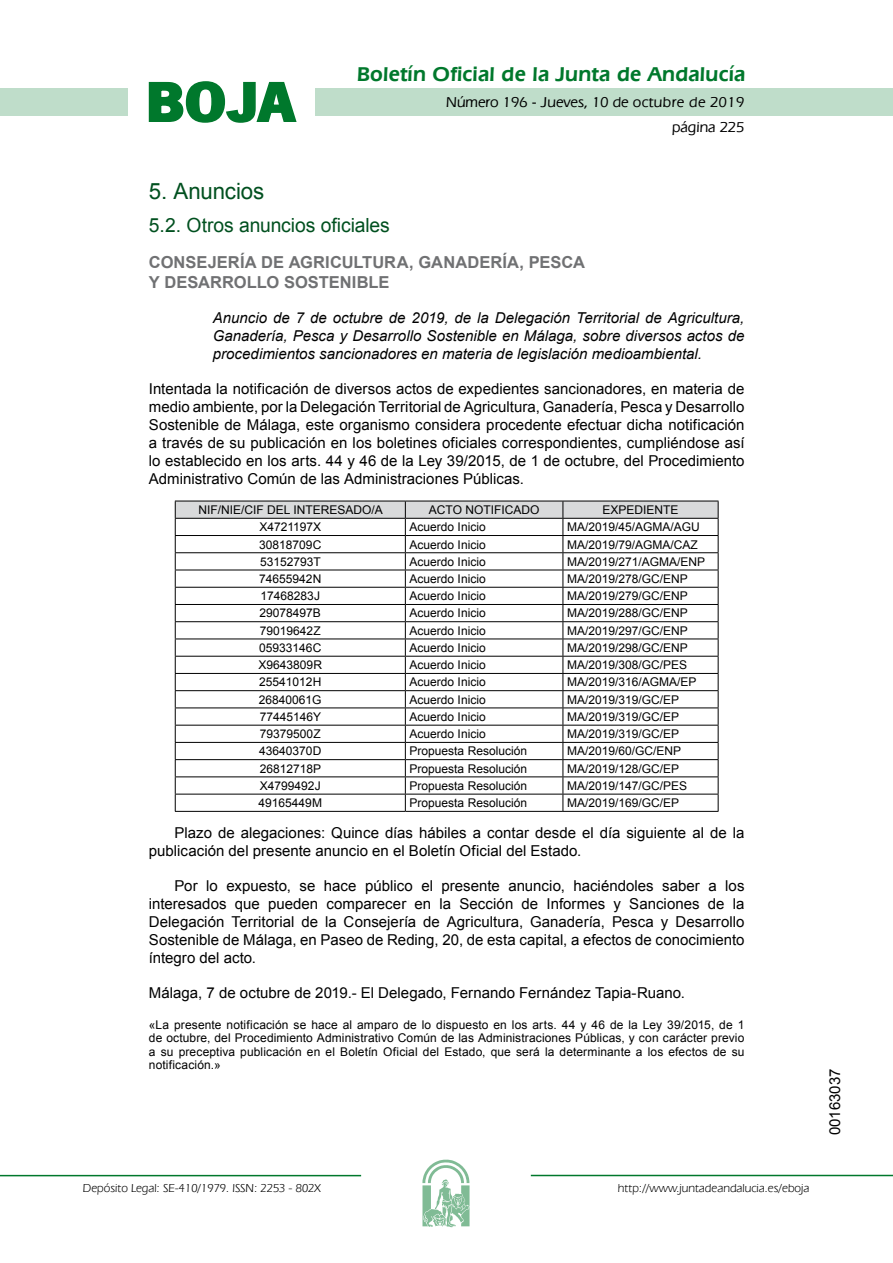
<style>
.page{position:relative;width:893px;height:1263px;background:#fff}
.page>*{position:absolute;margin:0;border:0;box-sizing:border-box;transform-origin:0 0}
.t1{font:700 57.75px "News Got T";color:#00782c;scale:1.14 1}
.t2{font:22.5px "Arial";letter-spacing:-.005em;color:#00501f}
.t3{font:600 21px "Eras IT Cby BT";letter-spacing:.01em;color:#00782c}
.t4{font:19.5px "Arial";letter-spacing:-.005em;color:#00501f}
.t5{font:700 16.5px/19.5px "Arial";letter-spacing:.005em;color:#707173}
.t6{font:15px/18px "Arial";color:#000;text-align:justify}
.t7{font:italic 15px/18px "Arial";color:#000;text-align:justify}
.t8{font:500 15px/24.5px "Eras IT Cby BT";color:#000;text-align:right}
.t9{font:12px/13.5px "Arial";color:#000;text-align:justify}
.t10{font:12px "Eras IT Cby BT";color:#000}
</style>
<div class="page">
<div style="left:315px;top:88px;width:577px;height:28px;background:#bfddca"></div>
<div style="left:0;top:88px;width:128px;height:28px;background:#bfddca"></div>
<hr style="left:0;top:1175px;width:361px;height:1px;background:#00782c">
<svg style="left:422px;top:1159px;width:47px;height:68px"></svg>
<hr style="left:531px;top:1175px;width:361px;height:1px;background:#00782c">
<svg style="left:148px;top:81px;width:149px;height:42px"></svg>
<svg style="left:175px;top:501px;width:543px;height:310px"></svg>
<hr style="left:175px;top:811px;width:230px;height:1px;background:#000">
<hr style="left:405px;top:811px;width:158px;height:1px;background:#000">
<hr style="left:563px;top:811px;width:155px;height:1px;background:#000">
<h1 class="t1" style="left:145px;top:68px;width:133px">BOJA</h1>
<h3 class="t3" style="left:357px;top:62px;width:390px">Boletín Oficial de la Junta de Andalucía</h3>
<p class="t8" style="left:446px;top:90px;width:300px">Número 196 - Jueves, 10 de octubre de 2019 página 225</p>
<h2 class="t2" style="left:149px;top:177px;width:117px">5. Anuncios</h2>
<h3 class="t4" style="left:149px;top:212px;width:242px">5.2. Otros anuncios oficiales</h3>
<h3 class="t5" style="left:149px;top:253px;width:437px">CONSEJERÍA DE AGRICULTURA, GANADERÍA, PESCA<br>Y DESARROLLO SOSTENIBLE</h3>
<p class="t7" style="left:213px;top:309px;width:533px">Anuncio de 7 de octubre de 2019, de la Delegación Territorial de Agricultura, Ganadería, Pesca y Desarrollo Sostenible en Málaga, sobre diversos actos de procedimientos sancionadores en materia de legislación medioambiental.</p>
<p class="t6" style="left:149px;top:380px;width:597px">Intentada la notificación de diversos actos de expedientes sancionadores, en materia de medio ambiente, por la Delegación Territorial de Agricultura, Ganadería, Pesca y Desarrollo Sostenible de Málaga, este organismo considera procedente efectuar dicha notificación a través de su publicación en los boletines oficiales correspondientes, cumpliéndose así lo establecido en los arts. 44 y 46 de la Ley 39/2015, de 1 de octubre, del Procedimiento Administrativo Común de las Administraciones Públicas.</p>
<p class="t9" style="left:198px;top:503px;width:186px">NIF/NIE/CIF DEL INTERESADO/A</p>
<p class="t9" style="left:429px;top:503px;width:112px">ACTO NOTIFICADO</p>
<p class="t9" style="left:602px;top:503px;width:78px">EXPEDIENTE</p>
<p class="t9" style="left:259px;top:520px;width:63px">X4721197X</p>
<p class="t9" style="left:409px;top:520px;width:78px">Acuerdo Inicio</p>
<p class="t9" style="left:567px;top:520px;width:134px">MA/2019/45/AGMA/AGU</p>
<p class="t9" style="left:259px;top:538px;width:64px">30818709C</p>
<p class="t9" style="left:409px;top:538px;width:78px">Acuerdo Inicio</p>
<p class="t9" style="left:567px;top:538px;width:132px">MA/2019/79/AGMA/CAZ</p>
<p class="t9" style="left:260px;top:555px;width:62px">53152793T</p>
<p class="t9" style="left:409px;top:555px;width:78px">Acuerdo Inicio</p>
<p class="t9" style="left:567px;top:555px;width:140px">MA/2019/271/AGMA/ENP</p>
<p class="t9" style="left:259px;top:572px;width:64px">74655942N</p>
<p class="t9" style="left:409px;top:572px;width:78px">Acuerdo Inicio</p>
<p class="t9" style="left:567px;top:572px;width:122px">MA/2019/278/GC/ENP</p>
<p class="t9" style="left:260px;top:589px;width:61px">17468283J</p>
<p class="t9" style="left:409px;top:589px;width:78px">Acuerdo Inicio</p>
<p class="t9" style="left:567px;top:589px;width:122px">MA/2019/279/GC/ENP</p>
<p class="t9" style="left:259px;top:607px;width:63px">29078497B</p>
<p class="t9" style="left:409px;top:607px;width:78px">Acuerdo Inicio</p>
<p class="t9" style="left:567px;top:607px;width:122px">MA/2019/288/GC/ENP</p>
<p class="t9" style="left:260px;top:624px;width:62px">79019642Z</p>
<p class="t9" style="left:409px;top:624px;width:78px">Acuerdo Inicio</p>
<p class="t9" style="left:567px;top:624px;width:122px">MA/2019/297/GC/ENP</p>
<p class="t9" style="left:259px;top:641px;width:64px">05933146C</p>
<p class="t9" style="left:409px;top:641px;width:78px">Acuerdo Inicio</p>
<p class="t9" style="left:567px;top:641px;width:122px">MA/2019/298/GC/ENP</p>
<p class="t9" style="left:258px;top:658px;width:65px">X9643809R</p>
<p class="t9" style="left:409px;top:658px;width:78px">Acuerdo Inicio</p>
<p class="t9" style="left:567px;top:658px;width:122px">MA/2019/308/GC/PES</p>
<p class="t9" style="left:259px;top:676px;width:64px">25541012H</p>
<p class="t9" style="left:409px;top:676px;width:78px">Acuerdo Inicio</p>
<p class="t9" style="left:567px;top:676px;width:131px">MA/2019/316/AGMA/EP</p>
<p class="t9" style="left:259px;top:693px;width:64px">26840061G</p>
<p class="t9" style="left:409px;top:693px;width:78px">Acuerdo Inicio</p>
<p class="t9" style="left:567px;top:693px;width:114px">MA/2019/319/GC/EP</p>
<p class="t9" style="left:260px;top:710px;width:63px">77445146Y</p>
<p class="t9" style="left:409px;top:710px;width:78px">Acuerdo Inicio</p>
<p class="t9" style="left:567px;top:710px;width:114px">MA/2019/319/GC/EP</p>
<p class="t9" style="left:260px;top:727px;width:62px">79379500Z</p>
<p class="t9" style="left:409px;top:727px;width:78px">Acuerdo Inicio</p>
<p class="t9" style="left:567px;top:727px;width:114px">MA/2019/319/GC/EP</p>
<p class="t9" style="left:259px;top:745px;width:64px">43640370D</p>
<p class="t9" style="left:409px;top:745px;width:119px">Propuesta Resolución</p>
<p class="t9" style="left:567px;top:745px;width:116px">MA/2019/60/GC/ENP</p>
<p class="t9" style="left:260px;top:762px;width:63px">26812718P</p>
<p class="t9" style="left:409px;top:762px;width:119px">Propuesta Resolución</p>
<p class="t9" style="left:567px;top:762px;width:114px">MA/2019/128/GC/EP</p>
<p class="t9" style="left:260px;top:779px;width:62px">X4799492J</p>
<p class="t9" style="left:409px;top:779px;width:119px">Propuesta Resolución</p>
<p class="t9" style="left:567px;top:779px;width:122px">MA/2019/147/GC/PES</p>
<p class="t9" style="left:258px;top:796px;width:65px">49165449M</p>
<p class="t9" style="left:409px;top:796px;width:119px">Propuesta Resolución</p>
<p class="t9" style="left:567px;top:796px;width:114px">MA/2019/169/GC/EP</p>
<p class="t6" style="left:149px;top:824px;width:597px;text-indent:26px">Plazo de alegaciones: Quince días hábiles a contar desde el día siguiente al de la publicación del presente anuncio en el Boletín Oficial del Estado.</p>
<p class="t6" style="left:149px;top:877px;width:597px;text-indent:26px">Por lo expuesto, se hace público el presente anuncio, haciéndoles saber a los interesados que pueden comparecer en la Sección de Informes y Sanciones de la Delegación Territorial de la Consejería de Agricultura, Ganadería, Pesca y Desarrollo Sostenible de Málaga, en Paseo de Reding, 20, de esta capital, a efectos de conocimiento íntegro del acto.</p>
<p class="t6" style="left:149px;top:984px;width:537px">Málaga, 7 de octubre de 2019.- El Delegado, Fernando Fernández Tapia-Ruano.</p>
<p class="t9" style="left:149px;top:1018px;width:597px">«La presente notificación se hace al amparo de lo dispuesto en los arts. 44 y 46 de la Ley 39/2015, de 1 de octubre, del Procedimiento Administrativo Común de las Administraciones Públicas, y con carácter previo a su preceptiva publicación en el Boletín Oficial del Estado, que será la determinante a los efectos de su notificación.»</p>
<p class="t10" style="left:83px;top:1181px;width:239px">Depósito Legal: SE-410/1979. ISSN: 2253 - 802X</p>
<p class="t10" style="left:618px;top:1181px;width:193px">http://www.juntadeandalucia.es/eboja</p>
<p class="t6" style="left:826px;top:1135px;width:68px;rotate:-90deg">00163037</p>
</div>
